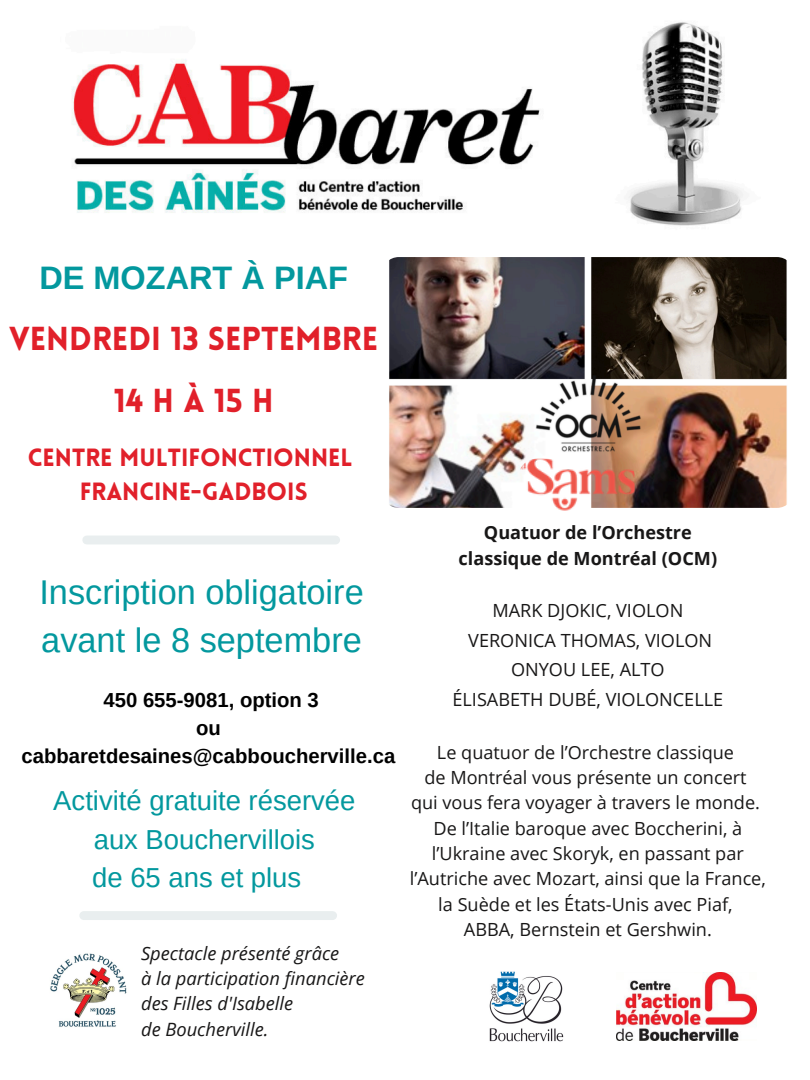
<style>
.page{position:relative;width:810px;height:1080px;background:#fff}
.page>*{position:absolute;margin:0;border:0;box-sizing:border-box;transform-origin:0 0}
.t1{font:34.31px/47.8px "Arimo";color:#03989e}
.t2{font:900 32.5px "Lovelo";color:#e1202a}
.t3{font:700 32.5px "Arimo";color:#03989e}
.t4{font:900 32.5px "Lovelo";letter-spacing:.285em;color:#e1202a}
.t5{font:27.44px/38.4px "Arimo";color:#03989e;text-align:center}
.t6{font:900 24.38px/33.8px "Lovelo";color:#e1202a;text-align:center}
.t7{font:700 20.31px/28.1px "Arimo";color:#000;text-align:center}
.t8{font:italic 18.31px "Open Sans";color:#181717}
.t9{font:18.12px/25.3px "Open Sans";color:#181717;text-align:center}
.t10{font:700 18.12px "Open Sans";color:#181717}
</style>
<div class="page">
<img style="left:617px;top:972px;width:140px;height:68px">
<div style="left:87px;top:536px;width:249px;height:8px;background:#e9eeef"></div>
<img style="left:50px;top:953px;width:77px;height:74px">
<img style="left:489px;top:971px;width:75px;height:71px">
<div style="left:84px;top:911px;width:249px;height:9px;background:#e9eeef"></div>
<img style="left:71px;top:22px;width:673px;height:204px">
<img style="left:382px;top:257px;width:412px;height:251px;border-radius:17px">
<img style="left:519px;top:459px;width:116px;height:52px">
<p class="t3" style="left:39px;top:260px;width:310px">DE MOZART À PIAF</p>
<p class="t2" style="left:9px;top:326px;width:370px">VENDREDI 13 SEPTEMBRE</p>
<p class="t4" style="left:114px;top:388px;width:161px">14HÀ15H</p>
<h3 class="t6" style="left:28px;top:443px;width:326px">CENTRE MULTIFONCTIONNEL<br>FRANCINE-GADBOIS</h3>
<h6 class="t1" style="left:39px;top:569px;width:326px">Inscription obligatoire avant le 8 septembre</h6>
<h4 class="t7" style="left:21px;top:686px;width:375px">450 655-9081, option 3<br>ou cabbaretdesaines@cabboucherville.ca</h4>
<p class="t5" style="left:53px;top:782px;width:304px">Activité gratuite réservée aux Bouchervillois<br>de 65 ans et plus</p>
<p class="t8" style="left:141px;top:940px;width:200px">Spectacle présenté grâce</p>
<p class="t8" style="left:141px;top:966px;width:225px">à la participation financière</p>
<p class="t8" style="left:141px;top:991px;width:154px">des Filles d'Isabelle</p>
<p class="t8" style="left:141px;top:1016px;width:129px">de Boucherville.</p>
<h2 class="t10" style="left:484px;top:520px;width:209px">Quatuor de l’Orchestre</h2>
<h2 class="t10" style="left:459px;top:545px;width:260px">classique de Montréal (OCM)</h2>
<h5 class="t9" style="left:492px;top:598px;width:192px">MARK DJOKIC, VIOLON</h5>
<p class="t9" style="left:468px;top:627px;width:246px">VERONICA THOMAS, VIOLON</p>
<p class="t9" style="left:511px;top:657px;width:155px">ONYOU LEE, ALTO</p>
<p class="t9" style="left:453px;top:686px;width:272px">ÉLISABETH DUBÉ, VIOLONCELLE</p>
<p class="t9" style="left:437px;top:739px;width:299px">Le quatuor de l’Orchestre classique</p>
<p class="t9" style="left:424px;top:764px;width:324px">de Montréal vous présente un concert</p>
<p class="t9" style="left:411px;top:790px;width:351px">qui vous fera voyager à travers le monde.</p>
<p class="t9" style="left:410px;top:815px;width:358px">De l’Italie baroque avec Boccherini, à l’Ukraine avec Skoryk, en passant par l’Autriche avec Mozart, ainsi que la France, la Suède et les États-Unis avec Piaf,</p>
<p class="t9" style="left:464px;top:916px;width:250px">ABBA, Bernstein et Gershwin.</p>
</div>
